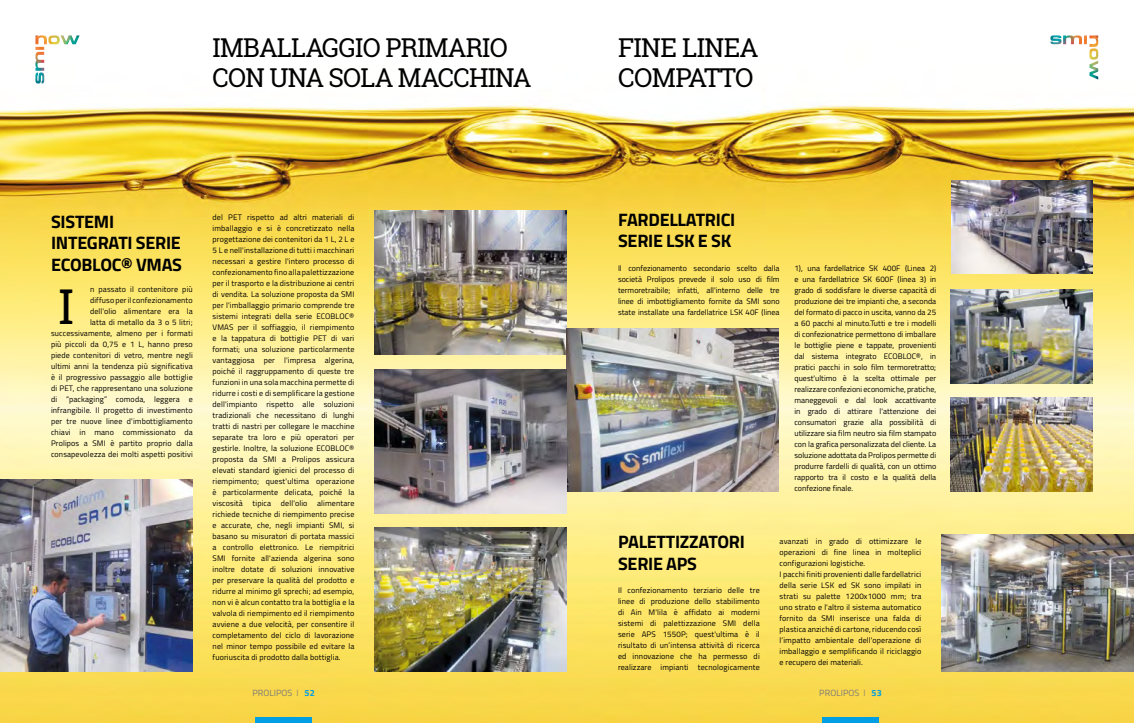
<style>
.page{position:relative;width:1134px;height:723px;background:#fff}
.page>*{position:absolute;margin:0;border:0;box-sizing:border-box;transform-origin:0 0}
.t1{font:48px "Roboto Slab";color:#000}
.t2{font:26px/30px "Roboto Slab";letter-spacing:-.03em;color:#000}
.t3{font:700 18px/21.6px "Titillium Web";letter-spacing:-.015em;color:#000}
.t4{font:9px "Titillium Web";letter-spacing:.01em;color:#7c7b7b}
.t5{font:8px/11px "Titillium Web";letter-spacing:.015em;color:#000;text-align:justify}
.s1{font-weight:300}
.s2{font-weight:700;color:#009fe3}
</style>
<div class="page">
<img style="left:0;top:35px;width:1134px;height:688px">
<img style="left:374px;top:211px;width:192px;height:144px">
<img style="left:950px;top:398px;width:142px;height:93px">
<img style="left:941px;top:534px;width:193px;height:138px">
<img style="left:567px;top:328px;width:211px;height:163px">
<img style="left:951px;top:180px;width:141px;height:94px">
<img style="left:950px;top:290px;width:142px;height:93px">
<img style="left:374px;top:528px;width:192px;height:144px">
<img style="left:0;top:479px;width:193px;height:193px">
<img style="left:374px;top:369px;width:193px;height:145px">
<img style="left:1050px;top:35px;width:48px;height:25px">
<div style="left:255px;top:717px;width:57px;height:6px;background:#009fe3"></div>
<div style="left:822px;top:717px;width:57px;height:6px;background:#009fe3"></div>
<img style="left:35px;top:35px;width:45px;height:48px">
<h2 class="t2" style="left:213px;top:32px;width:320px">IMBALLAGGIO PRIMARIO<br>CON UNA SOLA MACCHINA</h2>
<h2 class="t2" style="left:618px;top:32px;width:142px">FINE LINEA<br>COMPATTO</h2>
<h3 class="t3" style="left:51px;top:210px;width:132px">SISTEMI<br>INTEGRATI SERIE<br>ECOBLOC® VMAS</h3>
<p class="t5" style="left:51px;top:283px;width:143px;text-align:right">n passato il contenitore più<br>diffuso per il confezionamento<br>dell'olio alimentare era la<br>latta di metallo da 3 o 5 litri; successivamente, almeno per i formati più piccoli da 0,75 e 1 L, hanno preso piede contenitori di vetro, mentre negli ultimi anni la tendenza più significativa è il progressivo passaggio alle bottiglie di PET, che rappresentano una soluzione di “packaging” comoda, leggera e infrangibile. Il progetto di investimento per tre nuove linee d'imbottigliamento chiavi in mano commissionato da Prolipos a SMI è partito proprio dalla consapevolezza dei molti aspetti positivi</p>
<h1 class="t1" style="left:59px;top:274px;width:17px">I</h1>
<p class="t5" style="left:213px;top:211px;width:143px">del PET rispetto ad altri materiali di imballaggio e si è concretizzato nella progettazione dei contenitori da 1 L, 2 L e 5 L e nell'installazione di tutti i macchinari necessari a gestire l'intero processo di confezionamento fino alla palettizzazione per il trasporto e la distribuzione ai centri di vendita. La soluzione proposta da SMI per l'imballaggio primario comprende tre sistemi integrati della serie ECOBLOC® VMAS per il soffiaggio, il riempimento e la tappatura di bottiglie PET di vari formati; una soluzione particolarmente vantaggiosa per l'impresa algerina, poiché il raggruppamento di queste tre funzioni in una sola macchina permette di ridurre i costi e di semplificare la gestione dell'impianto rispetto alle soluzioni tradizionali che necessitano di lunghi tratti di nastri per collegare le macchine separate tra loro e più operatori per gestirle. Inoltre, la soluzione ECOBLOC® proposta da SMI a Prolipos assicura elevati standard igienici del processo di riempimento; quest'ultima operazione è particolarmente delicata, poiché la viscosità tipica dell'olio alimentare richiede tecniche di riempimento precise e accurate, che, negli impianti SMI, si basano su misuratori di portata massici a controllo elettronico. Le riempitrici SMI fornite all'azienda algerina sono inoltre dotate di soluzioni innovative per preservare la qualità del prodotto e ridurre al minimo gli sprechi; ad esempio, non vi è alcun contatto tra la bottiglia e la valvola di riempimento ed il riempimento avviene a due velocità, per consentire il completamento del ciclo di lavorazione nel minor tempo possibile ed evitare la fuoriuscita di prodotto dalla bottiglia.</p>
<h3 class="t3" style="left:618px;top:208px;width:119px">FARDELLATRICI<br>SERIE LSK E SK</h3>
<p class="t5" style="left:618px;top:262px;width:163px">Il confezionamento secondario scelto dalla società Prolipos prevede il solo uso di film termoretraibile; infatti, all'interno delle tre linee di imbottigliamento fornite da SMI sono state installate una fardellatrice LSK 40F (linea</p>
<p class="t5" style="left:794px;top:262px;width:143px">1), una fardellatrice SK 400F (Linea 2) e una fardellatrice SK 600F (linea 3) in grado di soddisfare le diverse capacità di produzione dei tre impianti che, a seconda del formato di pacco in uscita, vanno da 25 a 60 pacchi al minuto.Tutti e tre i modelli di confezionatrice permettono di imballare le bottiglie piene e tappate, provenienti dal sistema integrato ECOBLOC®, in pratici pacchi in solo film termoretratto; quest'ultimo è la scelta ottimale per realizzare confezioni economiche, pratiche, maneggevoli e dal look accattivante in grado di attirare l'attenzione dei consumatori grazie alla possibilità di utilizzare sia film neutro sia film stampato con la grafica personalizzata del cliente. La soluzione adottata da Prolipos permette di produrre fardelli di qualità, con un ottimo rapporto tra il costo e la qualità della confezione finale.</p>
<h3 class="t3" style="left:618px;top:530px;width:128px">PALETTIZZATORI<br>SERIE APS</h3>
<p class="t5" style="left:618px;top:584px;width:143px">Il confezionamento terziario delle tre linee di produzione dello stabilimento di Ain M'lila è affidato ai moderni sistemi di palettizzazione SMI della serie APS 1550P; quest'ultima è il risultato di un’intensa attività di ricerca ed innovazione che ha permesso di realizzare impianti tecnologicamente</p>
<p class="t5" style="left:780px;top:535px;width:143px;text-align:left">avanzati in grado di ottimizzare le operazioni di fine linea in molteplici configurazioni logistiche.<br>I pacchi finiti provenienti dalle fardellatrici della serie LSK ed SK sono impilati in strati su palette 1200x1000 mm; tra uno strato e l'altro il sistema automatico fornito da SMI inserisce una falda di plastica anziché di cartone, riducendo così l’impatto ambientale dell'operazione di imballaggio e semplificando il riciclaggio e recupero dei materiali.</p>
<p class="t4" style="left:252px;top:686px;width:64px">PROLIPOS <span class="s1">I</span> <span class="s2">52</span></p>
<p class="t4" style="left:819px;top:686px;width:64px">PROLIPOS <span class="s1">I</span> <span class="s2">53</span></p>
</div>
